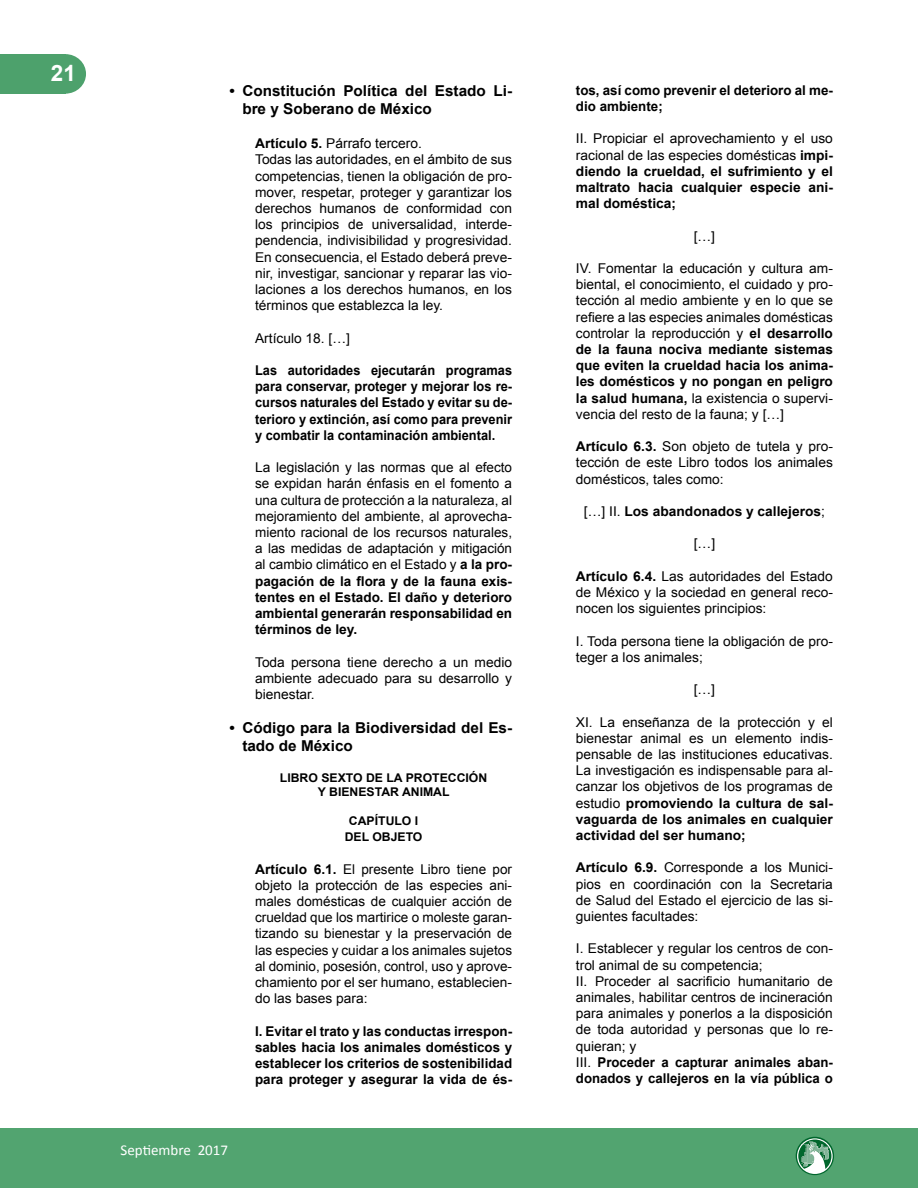
<style>
.page{position:relative;width:918px;height:1188px;background:#fff}
.page>*{position:absolute;margin:0;border:0;box-sizing:border-box;transform-origin:0 0}
.t1{font:700 22.5px "Arial";color:#fff}
.t2{font:700 15px/18px "Arial";color:#000}
.t3{font:15px "Calibri";color:#fff}
.t4{font:13.5px/16.2px "Arial";color:#000;text-align:justify}
.t5{font:700 13.5px/16.2px "Arial";color:#000;text-align:justify}
.t6{font:700 13.5px/16.2px "Arial";color:#000;text-align:justify;scale:.95 1}
.t7{font:700 12px/14.4px "Arial";color:#000;text-align:center}
.s1{font-weight:700}
.s2{font-weight:400}
</style>
<div class="page">
<div style="left:0;top:1128px;width:918px;height:60px;background:#52a470"></div>
<svg style="left:796px;top:1137px;width:38px;height:38px"></svg>
<svg style="left:797px;top:1138px;width:36px;height:36px"></svg>
<svg style="left:798px;top:1140px;width:33px;height:29px"></svg>
<div style="left:0;top:54px;width:65px;height:40px;background:#4da16c"></div>
<div style="left:45px;top:54px;width:41px;height:40px;background:#4da16c;border-radius:50%"></div>
<h1 class="t1" style="left:51px;top:58px;width:27px">21</h1>
<p class="t2" style="left:242px;top:82px;width:271px;text-indent:-13px">• Constitución Política del Estado Li&shy;bre y Soberano de México</p>
<p class="t4" style="left:255px;top:135px;width:259px;text-align:left"><span class="s1">Artículo 5.</span> Párrafo tercero.<br>Todas las autoridades, en el ámbito de sus competencias, tienen la obligación de pro&shy;mover, respetar, proteger y garantizar los derechos humanos de conformidad con los principios de universalidad, interde&shy;pendencia, indivisibilidad y progresividad.<br>En consecuencia, el Estado deberá preve&shy;nir, investigar, sancionar y reparar las vio&shy;laciones a los derechos humanos, en los términos que establezca la ley.</p>
<p class="t4" style="left:255px;top:330px;width:96px">Artículo 18. […]</p>
<p class="t6" style="left:255px;top:363px;width:272px">Las autoridades ejecutarán programas para conservar, proteger y mejorar los re&shy;cursos naturales del Estado y evitar su de&shy;terioro y extinción, así como para prevenir y combatir la contaminación ambiental.</p>
<p class="t4" style="left:255px;top:459px;width:259px">La legislación y las normas que al efecto se expidan harán énfasis en el fomento a una cultura de protección a la naturaleza, al mejoramiento del ambiente, al aprovecha&shy;miento racional de los recursos naturales, a las medidas de adaptación y mitigación al cambio climático en el Estado y <span class="s1">a la pro&shy;pagación de la flora y de la fauna exis&shy;tentes en el Estado. El daño y deterioro ambiental generarán responsabilidad en términos de ley.</span></p>
<p class="t4" style="left:255px;top:654px;width:258px">Toda persona tiene derecho a un medio ambiente adecuado para su desarrollo y bienestar.</p>
<p class="t2" style="left:242px;top:719px;width:271px;text-indent:-13px">• Código para la Biodiversidad del Es&shy;tado de México</p>
<p class="t7" style="left:280px;top:771px;width:209px">LIBRO SEXTO DE LA PROTECCIÓN<br>Y BIENESTAR ANIMAL</p>
<p class="t7" style="left:345px;top:813px;width:79px;line-height:16.2px">CAPÍTULO I<br>DEL OBJETO</p>
<p class="t4" style="left:255px;top:861px;width:259px"><span class="s1">Artículo 6.1.</span> El presente Libro tiene por objeto la protección de las especies ani&shy;males domésticas de cualquier acción de crueldad que los martirice o moleste garan&shy;tizando su bienestar y la preservación de las especies y cuidar a los animales sujetos al dominio, posesión, control, uso y aprove&shy;chamiento por el ser humano, establecien&shy;do las bases para:</p>
<p class="t5" style="left:255px;top:1023px;width:259px">I. Evitar el trato y las conductas irrespon&shy;sables hacia los animales domésticos y establecer los criterios de sostenibilidad para proteger y asegurar la vida de és-</p>
<p class="t3" style="left:121px;top:1140px;width:109px">Septiembre 2017</p>
<p class="t5" style="left:576px;top:82px;width:259px">tos, así como prevenir el deterioro al me&shy;dio ambiente;</p>
<p class="t5" style="left:576px;top:131px;width:259px"><span class="s2">II. Propiciar el aprovechamiento y el uso racional de las especies domésticas</span> impi&shy;diendo la crueldad, el sufrimiento y el maltrato hacia cualquier especie ani&shy;mal doméstica;</p>
<p class="t4" style="left:694px;top:228px;width:23px">[…]</p>
<p class="t4" style="left:576px;top:260px;width:259px">IV. Fomentar la educación y cultura am&shy;biental, el conocimiento, el cuidado y pro&shy;tección al medio ambiente y en lo que se refiere a las especies animales domésticas controlar la reproducción y <span class="s1">el desarrollo de la fauna nociva mediante sistemas que eviten la crueldad hacia los anima&shy;les domésticos y no pongan en peligro la salud humana,</span> la existencia o supervi&shy;vencia del resto de la fauna; y […]</p>
<p class="t4" style="left:576px;top:439px;width:259px"><span class="s1">Artículo 6.3.</span> Son objeto de tutela y pro&shy;tección de este Libro todos los animales domésticos, tales como:</p>
<p class="t5" style="left:584px;top:504px;width:243px"><span class="s2">[…] II.</span> Los abandonados y callejeros<span class="s2">;</span></p>
<p class="t4" style="left:694px;top:536px;width:23px">[…]</p>
<p class="t4" style="left:576px;top:568px;width:259px"><span class="s1">Artículo 6.4.</span> Las autoridades del Estado de México y la sociedad en general reco&shy;nocen los siguientes principios:</p>
<p class="t4" style="left:576px;top:633px;width:259px">I. Toda persona tiene la obligación de pro&shy;teger a los animales;</p>
<p class="t4" style="left:694px;top:682px;width:23px">[…]</p>
<p class="t4" style="left:576px;top:714px;width:259px">XI. La enseñanza de la protección y el bienestar animal es un elemento indis&shy;pensable de las instituciones educativas.<br>La investigación es indispensable para al&shy;canzar los objetivos de los programas de estudio <span class="s1">promoviendo la cultura de sal&shy;vaguarda de los animales en cualquier actividad del ser humano;</span></p>
<p class="t4" style="left:576px;top:860px;width:259px"><span class="s1">Artículo 6.9.</span> Corresponde a los Munici&shy;pios en coordinación con la Secretaria de Salud del Estado el ejercicio de las si&shy;guientes facultades:</p>
<p class="t4" style="left:576px;top:941px;width:259px;text-align:left">I. Establecer y regular los centros de con&shy;trol animal de su competencia;<br>II. Proceder al sacrificio humanitario de animales, habilitar centros de incineración para animales y ponerlos a la disposición de toda autoridad y personas que lo re&shy;quieran; y<br>III. <span class="s1">Proceder a capturar animales aban&shy;donados y callejeros en la vía pública o</span></p>
</div>
